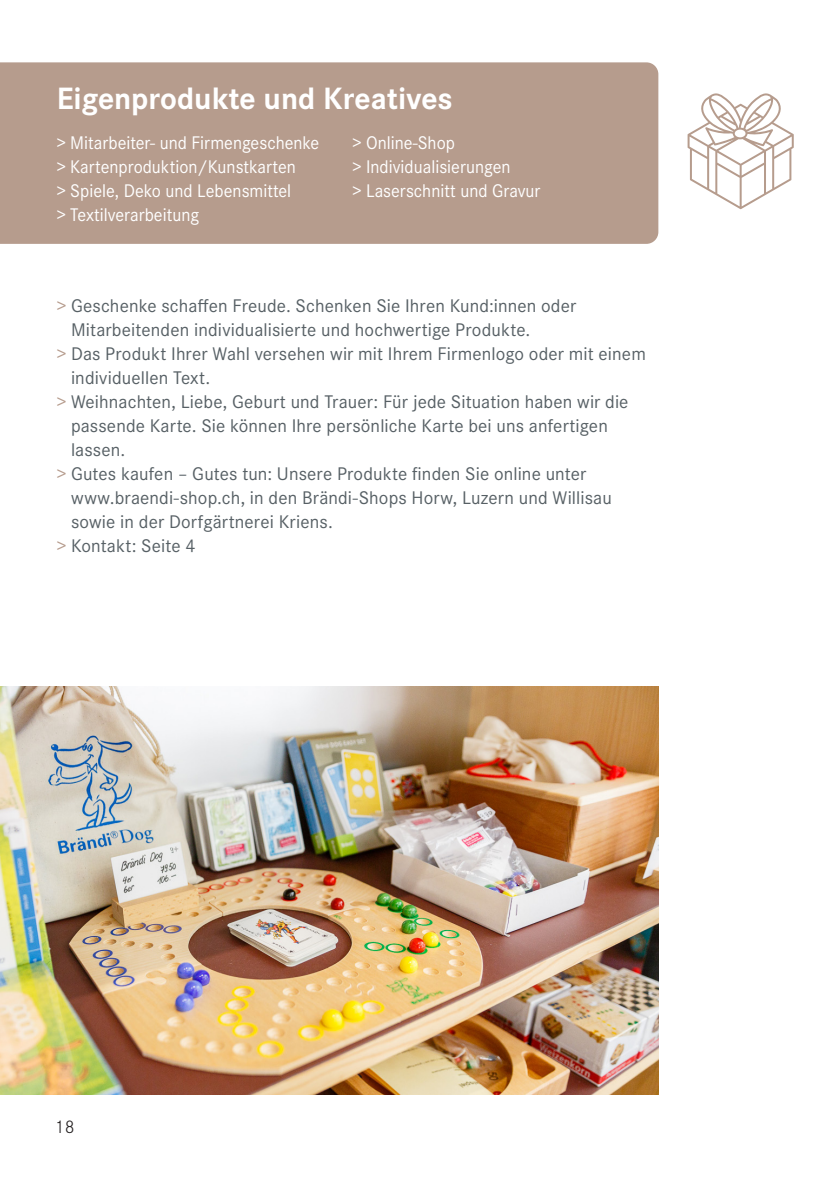
<style>
.page{position:relative;width:840px;height:1191px;background:#fff}
.page>*{position:absolute;margin:0;border:0;box-sizing:border-box;transform-origin:0 0}
.t1{font:700 32px "Corporate S";color:#fff}
.t2{font:19px "Corporate S";letter-spacing:.005em;color:#576065}
.t3{font:19px/24px "Corporate S";color:#fff;scale:.95 1}
.t4{font:19px/24px "Corporate S";color:#fff}
.t5{font:300 19px "Corporate S";color:#231f20}
.s1{color:#b69c8d}
</style>
<div class="page">
<div style="left:0;top:62px;width:658px;height:182px;background:#b69c8d"></div>
<svg style="left:687px;top:93px;width:106px;height:116px"></svg>
<img style="left:0;top:686px;width:658px;height:408px">
<h1 class="t1" style="left:57px;top:80px;width:397px">Eigenprodukte und Kreatives</h1>
<h1 class="t1" style="left:57px;top:80px;width:61px">T tel</h1>
<p class="t3" style="left:57px;top:131px;width:278px">&gt; Mitarbeiter- und Firmengeschenke &gt; Kartenproduktion/Kunstkarten<br>&gt; Spiele, Deko und Lebensmittel<br>&gt; Textilverarbeitung</p>
<p class="t3" style="left:352px;top:131px;width:199px">&gt; Online-Shop<br>&gt; Individualisierungen<br>&gt; Laserschnitt und Gravur</p>
<p class="t4" style="left:71px;top:131px;width:32px">Text<br>Tex<br>Text</p>
<p class="t4" style="left:366px;top:131px;width:32px;text-align:justify">Text Text Text</p>
<p class="t2" style="left:57px;top:295px;width:521px"><span class="s1">&gt;</span> Geschenke schaffen Freude. Schenken Sie Ihren Kund:innen oder</p>
<p class="t2" style="left:71px;top:319px;width:460px">Mitarbeitenden individualisierte und hochwertige Produkte.</p>
<p class="t2" style="left:57px;top:343px;width:590px"><span class="s1">&gt;</span> Das Produkt Ihrer Wahl versehen wir mit Ihrem Firmenlogo oder mit einem</p>
<p class="t2" style="left:71px;top:367px;width:141px">individuellen Text.</p>
<p class="t2" style="left:57px;top:391px;width:573px"><span class="s1">&gt;</span> Weihnachten, Liebe, Geburt und Trauer: Für jede Situation haben wir die</p>
<p class="t2" style="left:71px;top:415px;width:538px">passende Karte. Sie können Ihre persönliche Karte bei uns anfertigen</p>
<p class="t2" style="left:71px;top:439px;width:56px">lassen.</p>
<p class="t2" style="left:57px;top:463px;width:531px"><span class="s1">&gt;</span> Gutes kaufen – Gutes tun: Unsere Produkte finden Sie online unter</p>
<p class="t2" style="left:71px;top:487px;width:542px">www.braendi-shop.ch, in den Brändi-Shops Horw, Luzern und Willisau</p>
<p class="t2" style="left:71px;top:511px;width:263px">sowie in der Dorfgärtnerei Kriens.</p>
<p class="t2" style="left:57px;top:535px;width:140px"><span class="s1">&gt;</span> Kontakt: Seite 4</p>
<p class="t5" style="left:55px;top:1116px;width:21px">18</p>
</div>
